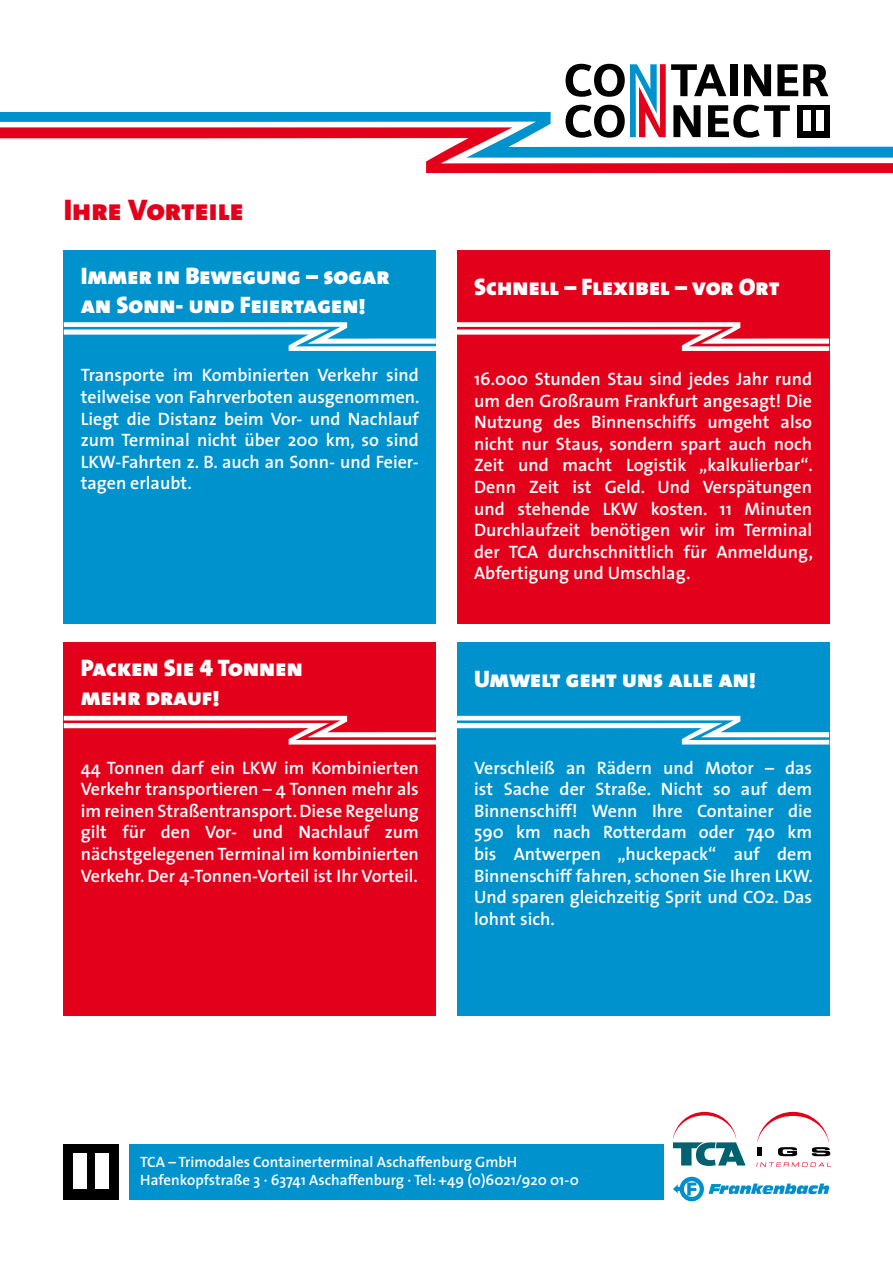
<style>
.page{position:relative;width:893px;height:1263px;background:#fff}
.page>*{position:absolute;margin:0;border:0;box-sizing:border-box;transform-origin:0 0}
.t1{font:30px "The Sans Black Caps";color:#e2001a}
.t2{font:24px/28.8px "The Sans Black Caps";color:#fff}
.t3{font:600 18px/21.6px "The Sans";color:#fff;text-align:justify}
.t4{font:600 15px/18px "The Sans";color:#fff}
</style>
<div class="page">
<svg style="left:0;top:64px;width:893px;height:109px"></svg>
<div style="left:64px;top:250px;width:372px;height:373px;background:#0092cd"></div>
<div style="left:457px;top:642px;width:372px;height:373px;background:#0092cd"></div>
<div style="left:457px;top:250px;width:372px;height:373px;background:#e2001a"></div>
<div style="left:64px;top:642px;width:372px;height:373px;background:#e2001a"></div>
<div style="left:64px;top:1144px;width:55px;height:55px;background:#000"></div>
<div style="left:74px;top:1153px;width:13px;height:36px;background:#fff"></div>
<div style="left:96px;top:1153px;width:13px;height:36px;background:#fff"></div>
<div style="left:129px;top:1144px;width:534px;height:55px;background:#0092cd"></div>
<svg style="left:673px;top:1112px;width:73px;height:54px"></svg>
<svg style="left:673px;top:1177px;width:156px;height:24px"></svg>
<svg style="left:64px;top:322px;width:372px;height:29px"></svg>
<svg style="left:64px;top:716px;width:372px;height:28px"></svg>
<svg style="left:457px;top:322px;width:372px;height:29px"></svg>
<svg style="left:457px;top:716px;width:372px;height:28px"></svg>
<svg style="left:757px;top:1112px;width:73px;height:44px"></svg>
<svg style="left:756px;top:1162px;width:75px;height:5px"></svg>
<h1 class="t1" style="left:64px;top:185px;width:181px">Ihre Vorteile</h1>
<h2 class="t2" style="left:81px;top:261px;width:310px">Immer in Bewegung – sogar an Sonn- und Feiertagen!</h2>
<p class="t3" style="left:81px;top:364px;width:340px">Transporte im Kombinierten Verkehr sind teilweise von Fahrverboten ausgenommen.<br>Liegt die Distanz beim Vor- und Nachlauf zum Terminal nicht über 200 km, so sind LKW-Fahrten z. B. auch an Sonn- und Feier&shy;tagen erlaubt.</p>
<h2 class="t2" style="left:81px;top:653px;width:223px">Packen Sie 4 Tonnen mehr drauf!</h2>
<p class="t3" style="left:81px;top:756px;width:340px">44 Tonnen darf ein LKW im Kombinierten Verkehr transportieren – 4 Tonnen mehr als im reinen Straßentransport. Diese Regelung gilt für den Vor- und Nachlauf zum nächstgelegenen Terminal im kombinierten Verkehr. Der 4-Tonnen-Vorteil ist Ihr Vorteil.</p>
<h2 class="t2" style="left:474px;top:272px;width:307px">Schnell – Flexibel – vor Ort</h2>
<p class="t3" style="left:474px;top:368px;width:340px">16.000 Stunden Stau sind jedes Jahr rund um den Großraum Frankfurt angesagt! Die Nutzung des Binnenschiffs umgeht also nicht nur Staus, sondern spart auch noch Zeit und macht Logistik „kalkulierbar“.<br>Denn Zeit ist Geld. Und Verspätungen und stehende LKW kosten. 11 Minuten Durchlaufzeit benötigen wir im Terminal der TCA durchschnittlich für Anmeldung, Abfertigung und Umschlag.</p>
<h2 class="t2" style="left:474px;top:664px;width:284px">Umwelt geht uns alle an!</h2>
<p class="t3" style="left:474px;top:756px;width:340px">Verschleiß an Rädern und Motor – das ist Sache der Straße. Nicht so auf dem Binnenschiff! Wenn Ihre Container die 590 km nach Rotterdam oder 740 km bis Antwerpen „huckepack“ auf dem Binnenschiff fahren, schonen Sie Ihren LKW.<br>Und sparen gleichzeitig Sprit und CO2. Das lohnt sich.</p>
<p class="t4" style="left:140px;top:1152px;width:440px">TCA – Trimodales Containerterminal Aschaffenburg GmbH<br>Hafenkopfstraße 3 · 63741 Aschaffenburg · Tel: +49 (0)6021/920 01-0</p>
</div>
